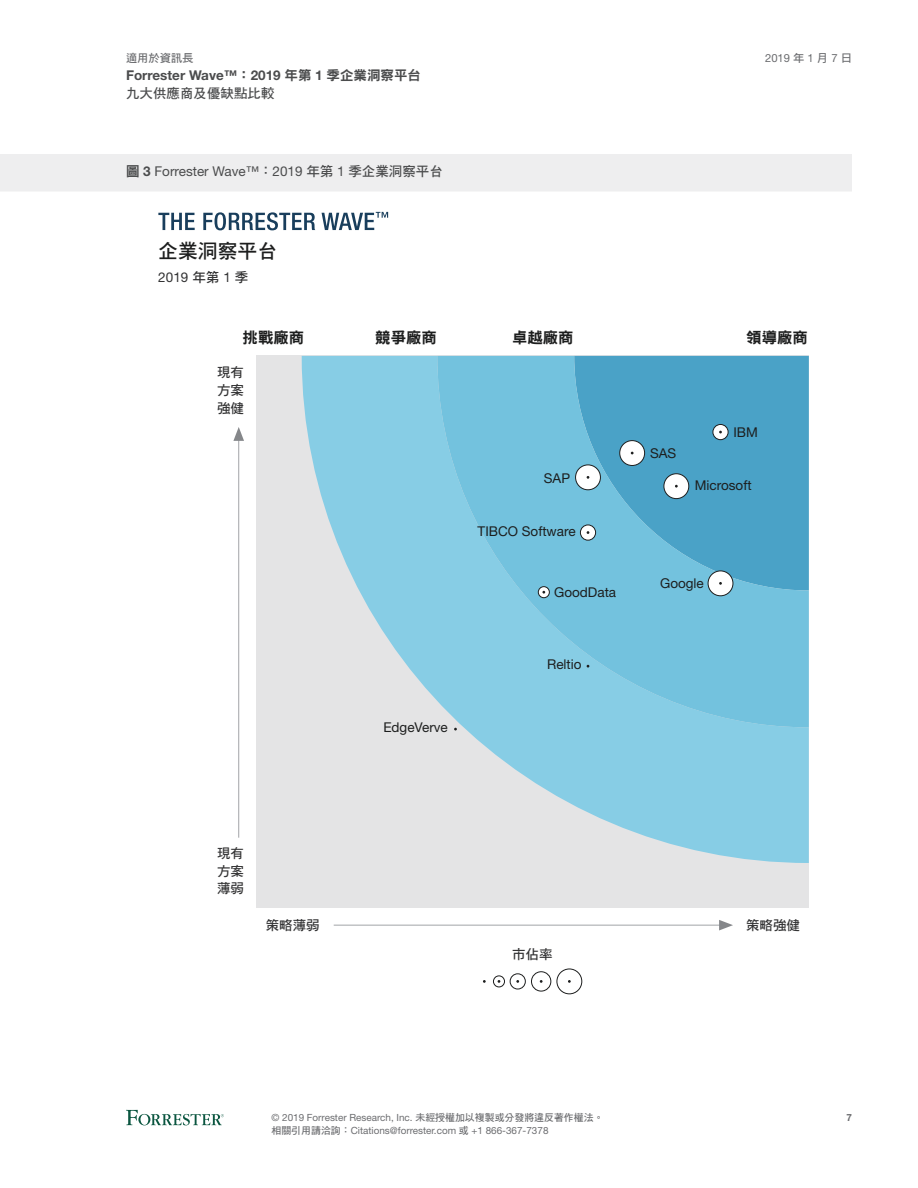
<style>
.page{position:relative;width:918px;height:1188px;background:#fff}
.page>*{position:absolute;margin:0;border:0;box-sizing:border-box;transform-origin:0 0}
.t1{font:19.8px "DF Hei Std W7 E Ten B5 H";color:#1d1e1e}
.t2{font:15.45px "DF Hei Std W9 E Ten B5 H";color:#1d1e1e}
.t3{font:13.5px "Helvetica Neue LT Std";color:#1d1e1e}
.FigureFullPage{font:13.5px "Helvetica Neue LT Std";color:#4b4c4d}
.t4{font:700 13.5px "Helvetica Neue LT Std";color:#4b4c4d}
.t5{font:13.5px/17.7px "DF Hei Std W7 E Ten B5 H";color:#333334;text-align:justify}
.t6{font:13.5px "DF Hei Std W7";color:#4b4c4d}
.t7{font:13.5px "Helvetica Neue LT Std";color:#333334}
.t8{font:11.25px "Helvetica Neue LT Std";color:#6c6d70}
.t9{font:11.25px "DF Hei Std W7";color:#6c6d70}
.t10{font:9.9px/12.8px "Helvetica Neue LT Std";color:#6c6d70}
.t11{font:700 9.9px "Helvetica Neue LT Std";color:#6c6d70}
.s1{font-family:"DF Hei Std W9";font-weight:400}
.s2{font-family:"DF Hei Std W9"}
.s3{font-weight:700}
.s4{font-family:"DF Hei Std W7"}
.s5{font-family:"DF Hei Std W7 E Ten B5 H"}
</style>
<div class="page">
<svg style="left:126px;top:1110px;width:98px;height:15px"></svg>
<div style="left:0;top:154px;width:852px;height:38px;background:#eeeeef"></div>
<hr style="left:238px;top:437px;width:1px;height:401px;background:#a2a4a7">
<svg style="left:233px;top:427px;width:11px;height:14px"></svg>
<hr style="left:334px;top:925px;width:388px;height:1px;background:#a2a4a7">
<svg style="left:719px;top:920px;width:14px;height:10px"></svg>
<div style="left:257px;top:356px;width:552px;height:552px;background:#e4e4e5"></div>
<svg style="left:302px;top:356px;width:507px;height:507px;fill:#87cde5"></svg>
<svg style="left:437px;top:356px;width:372px;height:371px;background:#6abad8"></svg>
<svg style="left:158px;top:213px;width:37px;height:17px"></svg>
<svg style="left:203px;top:212px;width:112px;height:18px"></svg>
<svg style="left:322px;top:212px;width:66px;height:18px"></svg>
<div style="left:493px;top:976px;width:12px;height:11px;border:1px solid #1d1e1e;border-radius:50%"></div>
<div style="left:510px;top:974px;width:16px;height:15px;border:1px solid #1d1e1e;border-radius:50%"></div>
<div style="left:531px;top:971px;width:20px;height:20px;border:1px solid #1d1e1e;border-radius:50%"></div>
<div style="left:557px;top:969px;width:25px;height:25px;border:1px solid #1d1e1e;border-radius:50%"></div>
<svg style="left:538px;top:587px;width:11px;height:11px"></svg>
<div style="left:538px;top:586px;width:12px;height:12px;border:1px solid #1d1e1e;border-radius:50%"></div>
<svg style="left:580px;top:525px;width:16px;height:15px"></svg>
<div style="left:580px;top:525px;width:16px;height:15px;border:1px solid #1d1e1e;border-radius:50%"></div>
<div style="left:708px;top:571px;width:25px;height:25px;background:#fff;border-radius:50%"></div>
<div style="left:708px;top:571px;width:25px;height:25px;border:1px solid #1d1e1e;border-radius:50%"></div>
<div style="left:664px;top:474px;width:25px;height:25px;background:#fff;border-radius:50%"></div>
<div style="left:664px;top:473px;width:25px;height:26px;border:1px solid #1d1e1e;border-radius:50%"></div>
<div style="left:576px;top:465px;width:24px;height:25px;background:#fff;border-radius:50%"></div>
<div style="left:575px;top:465px;width:26px;height:25px;border:1px solid #1d1e1e;border-radius:50%"></div>
<div style="left:620px;top:441px;width:25px;height:24px;background:#fff;border-radius:50%"></div>
<div style="left:619px;top:440px;width:26px;height:26px;border:1px solid #1d1e1e;border-radius:50%"></div>
<svg style="left:713px;top:424px;width:15px;height:16px"></svg>
<div style="left:713px;top:424px;width:15px;height:16px;border:1px solid #1d1e1e;border-radius:50%"></div>
<p class="t9" style="left:126px;top:52px;width:69px">適用於資訊長</p>
<h3 class="t4" style="left:126px;top:67px;width:297px">Forrester Wave™<span class="s1">：</span>2019 <span class="s1">年第</span> 1 <span class="s1">季企業洞察平台</span></h3>
<h3 class="t6" style="left:126px;top:86px;width:150px">九大供應商及優缺點比較</h3>
<p class="FigureFullPage" style="left:126px;top:164px;width:318px"><span class="s2">圖</span> <span class="s3">3</span> Forrester Wave™<span class="s4">：</span>2019 <span class="s4">年第</span> 1 <span class="s4">季企業洞察平台</span></p>
<p class="t1" style="left:158px;top:240px;width:121px">企業洞察平台</p>
<p class="t7" style="left:158px;top:269px;width:92px">2019 <span class="s5">年第</span> 1 <span class="s5">季</span></p>
<p class="t8" style="left:765px;top:52px;width:88px">2019 <span class="s4">年</span> 1 <span class="s4">月</span> 7 <span class="s4">日</span></p>
<p class="t2" style="left:243px;top:330px;width:63px">挑戰廠商</p>
<p class="t2" style="left:375px;top:330px;width:63px">競爭廠商</p>
<p class="t2" style="left:512px;top:330px;width:63px">卓越廠商</p>
<p class="t2" style="left:746px;top:330px;width:63px">領導廠商</p>
<p class="t5" style="left:217px;top:364px;width:29px">現有方案強健</p>
<p class="t3" style="left:383px;top:720px;width:66px">EdgeVerve</p>
<p class="t3" style="left:544px;top:470px;width:28px">SAP</p>
<p class="t3" style="left:478px;top:523px;width:100px">TIBCO Software</p>
<p class="t3" style="left:554px;top:584px;width:64px">GoodData</p>
<p class="t3" style="left:547px;top:657px;width:36px">Reltio</p>
<p class="t3" style="left:650px;top:445px;width:28px">SAS</p>
<p class="t3" style="left:733px;top:424px;width:26px">IBM</p>
<p class="t3" style="left:695px;top:477px;width:58px">Microsoft</p>
<p class="t3" style="left:660px;top:575px;width:45px">Google</p>
<p class="t5" style="left:217px;top:844px;width:29px">現有方案薄弱</p>
<p class="t5" style="left:266px;top:916px;width:56px">策略薄弱</p>
<p class="t5" style="left:746px;top:916px;width:56px">策略強健</p>
<p class="t5" style="left:512px;top:945px;width:42px">市佔率</p>
<p class="t10" style="left:272px;top:1111px;width:334px">© 2019 Forrester Research, Inc. <span class="s4">未經授權加以複製或分發將違反著作權法。相關引用請洽詢：</span>Citations@forrester.com <span class="s4">或</span> +1 866-367-7378</p>
<p class="t11" style="left:846px;top:1112px;width:7px">7</p>
</div>
